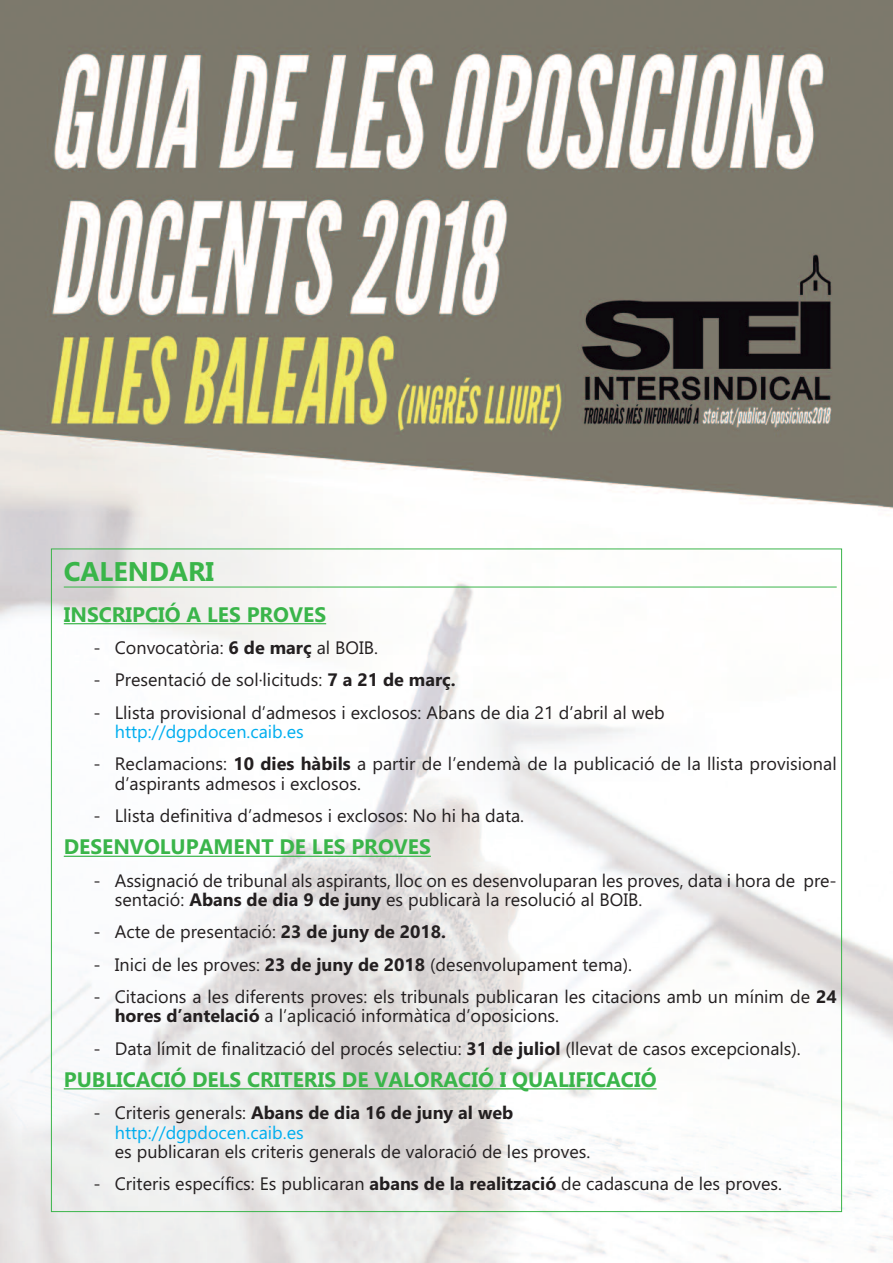
<style>
.page{position:relative;width:893px;height:1263px;background:#fff}
.page>*{position:absolute;margin:0;border:0;box-sizing:border-box;transform-origin:0 0}
.t1{font:700 27px "Gadugi";color:#3ab54a}
.t2{font:700 21px "Gadugi";color:#3ab54a}
.t3{font:18px/19.5px "Gadugi";color:#231f20}
.t4{font:700 18px/19.5px "Gadugi";color:#231f20}
.t5{font:18px "Gadugi";color:#00aeef}
.s1{font-weight:700}
.s2{font-weight:400}
.s3{font-weight:400;color:#00aeef}
</style>
<div class="page">
<img style="left:0;top:0;width:893px;height:1263px">
<hr style="left:64px;top:587px;width:773px;height:1px;background:#3ab54a">
<hr style="left:64px;top:623px;width:262px;height:1px;background:#3ab54a">
<hr style="left:64px;top:856px;width:367px;height:1px;background:#3ab54a">
<hr style="left:64px;top:1088px;width:593px;height:1px;background:#3ab54a">
<h1 class="t1" style="left:64px;top:556px;width:152px">CALENDARI</h1>
<p class="t2" style="left:64px;top:602px;width:264px">INSCRIPCIÓ A LES PROVES</p>
<p class="t3" style="left:94px;top:638px;width:286px">- Convocatòria: <span class="s1">6 de març</span> al BOIB.</p>
<p class="t3" style="left:94px;top:670px;width:364px">- Presentació de sol·licituds: <span class="s1">7 a 21 de març.</span></p>
<p class="t3" style="left:94px;top:702px;width:573px">- Llista provisional d’admesos i exclosos: Abans de dia 21 d’abril al web</p>
<p class="t5" style="left:115px;top:721px;width:191px">http://dgpdocen.caib.es</p>
<p class="t3" style="left:115px;top:754px;width:723px;text-indent:-21px">- Reclamacions: <span class="s1">10 dies hàbils</span> a partir de l’endemà de la publicació de la llista provisional d’aspirants admesos i exclosos.</p>
<p class="t3" style="left:94px;top:806px;width:432px">- Llista definitiva d’admesos i exclosos: No hi ha data.</p>
<p class="t2" style="left:64px;top:835px;width:369px">DESENVOLUPAMENT DE LES PROVES</p>
<p class="t3" style="left:115px;top:870px;width:723px;text-indent:-21px">- Assignació de tribunal als aspirants, lloc on es desenvoluparan les proves, data i hora de pre&shy;sentació: <span class="s1">Abans de dia 9 de juny</span> es publicarà la resolució al BOIB.</p>
<p class="t3" style="left:94px;top:922px;width:354px">- Acte de presentació: <span class="s1">23 de juny de 2018.</span></p>
<p class="t3" style="left:94px;top:955px;width:540px">- Inici de les proves: <span class="s1">23 de juny de 2018</span> (desenvolupament tema).</p>
<p class="t3" style="left:115px;top:987px;width:723px;text-indent:-21px">- Citacions a les diferents proves: els tribunals publicaran les citacions amb un mínim de <span class="s1">24 hores d’antelació</span> a l’aplicació informàtica d’oposicions.</p>
<p class="t3" style="left:94px;top:1039px;width:709px">- Data límit de finalització del procés selectiu: <span class="s1">31 de juliol</span> (llevat de casos excepcionals).</p>
<p class="t2" style="left:64px;top:1067px;width:594px">PUBLICACIÓ DELS CRITERIS DE VALORACIÓ I QUALIFICACIÓ</p>
<p class="t4" style="left:115px;top:1103px;width:400px;text-indent:-21px"><span class="s2">- Criteris generals:</span> Abans de dia 16 de juny al web <span class="s3">http://dgpdocen.caib.es</span></p>
<p class="t3" style="left:115px;top:1142px;width:477px">es publicaran els criteris generals de valoració de les proves.</p>
<p class="t3" style="left:94px;top:1174px;width:690px">- Criteris específics: Es publicaran <span class="s1">abans de la realització</span> de cadascuna de les proves.</p>
</div>
